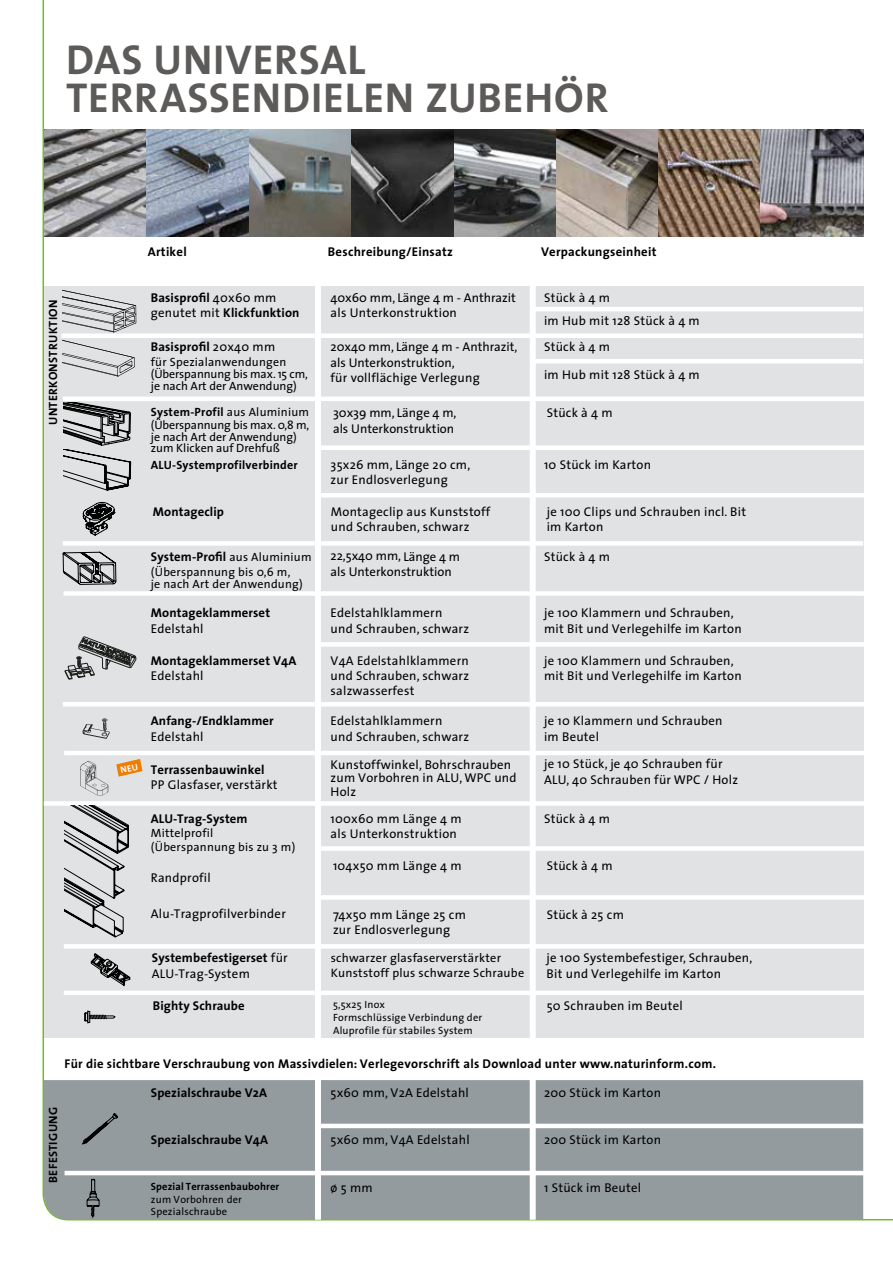
<style>
.page{position:relative;width:893px;height:1263px;background:#fff}
.page>*{position:absolute;margin:0;border:0;box-sizing:border-box;transform-origin:0 0}
.t1{font:700 42px/37.5px "The Sans";letter-spacing:.02em;color:#5d5b5a}
.t2{font:12.75px/15.3px "The Sans";letter-spacing:.02em;color:#000}
.t3{font:700 12.75px/15.3px "The Sans";letter-spacing:.01em;color:#000}
.t4{font:12.75px/15.3px "The Sans";color:#000}
.t5{font:12.3px/14.7px "The Sans";letter-spacing:.02em;color:#000}
.t6{font:12px/12px "The Sans";color:#000}
.t7{font:12px/14.4px "The Sans";letter-spacing:.02em;color:#000}
.t8{font:700 12px "The Sans";letter-spacing:.02em;color:#000}
.t9{font:10.5px/12.6px "The Sans";letter-spacing:.02em;color:#000}
.t10{font:700 10.5px "The Sans";letter-spacing:.01em;color:#000}
.s1{font-weight:400}
.s2{font-weight:700}
.s3{font-weight:400;font-size:12px}
</style>
<div class="page">
<div style="left:44px;top:804px;width:819px;height:234px;background:#e0e2e3"></div>
<div style="left:44px;top:1080px;width:819px;height:140px;background:#949b9f"></div>
<div style="left:44px;top:286px;width:819px;height:517px;background:#e0e2e3"></div>
<div style="left:315px;top:273px;width:6px;height:947px;background:#fff"></div>
<div style="left:530px;top:273px;width:6px;height:947px;background:#fff"></div>
<hr style="left:532px;top:359px;width:331px;height:4px;background:#fff">
<hr style="left:532px;top:307px;width:331px;height:4px;background:#fff">
<div style="left:61px;top:333px;width:802px;height:5px;background:#fff"></div>
<hr style="left:63px;top:397px;width:802px;height:4px;background:#fff">
<div style="left:63px;top:541px;width:800px;height:5px;background:#fff"></div>
<hr style="left:63px;top:702px;width:802px;height:4px;background:#fff">
<hr style="left:64px;top:944px;width:806px;height:4px;background:#fff">
<hr style="left:65px;top:1171px;width:800px;height:4px;background:#fff">
<div style="left:64px;top:990px;width:806px;height:5px;background:#fff"></div>
<div style="left:318px;top:445px;width:552px;height:5px;background:#fff"></div>
<hr style="left:318px;top:493px;width:552px;height:4px;background:#fff">
<div style="left:318px;top:642px;width:549px;height:5px;background:#fff"></div>
<div style="left:318px;top:846px;width:552px;height:5px;background:#fff"></div>
<div style="left:318px;top:895px;width:549px;height:5px;background:#fff"></div>
<hr style="left:318px;top:1124px;width:549px;height:4px;background:#fff">
<img style="left:44px;top:129px;width:820px;height:107px">
<div style="left:64px;top:591px;width:800px;height:5px;background:#fff"></div>
<svg style="left:63px;top:552px;width:53px;height:33px"></svg>
<div style="left:44px;top:801px;width:823px;height:5px;background:#fff"></div>
<svg style="left:63px;top:402px;width:68px;height:88px"></svg>
<svg style="left:65px;top:636px;width:72px;height:43px"></svg>
<svg style="left:62px;top:290px;width:75px;height:87px"></svg>
<svg style="left:91px;top:953px;width:39px;height:33px"></svg>
<svg style="left:83px;top:718px;width:27px;height:21px"></svg>
<svg style="left:83px;top:502px;width:32px;height:33px"></svg>
<svg style="left:75px;top:1179px;width:54px;height:41px;background:#8a9194"></svg>
<svg style="left:82px;top:1113px;width:51px;height:36px;background:#878d91"></svg>
<svg style="left:65px;top:806px;width:64px;height:131px"></svg>
<svg style="left:84px;top:1011px;width:31px;height:12px"></svg>
<hr style="left:64px;top:751px;width:811px;height:4px;background:#fff">
<svg style="left:80px;top:761px;width:28px;height:35px"></svg>
<hr style="left:892px;top:78px;width:1px;height:1009px;background:#dfe0df">
<svg style="left:116px;top:759px;width:26px;height:18px"></svg>
<h1 class="t1" style="left:66px;top:40px;width:544px">DAS UNIVERSAL<br>TERRASSENDIELEN ZUBEHÖR</h1>
<p class="t3" style="left:148px;top:244px;width:40px">Artikel</p>
<p class="t3" style="left:328px;top:244px;width:126px">Beschreibung/Einsatz</p>
<p class="t3" style="left:541px;top:244px;width:117px">Verpackungseinheit</p>
<p class="t8" style="left:43px;top:425px;width:127px;rotate:-90deg">UNTERKONSTRUKTION</p>
<p class="t3" style="left:151px;top:290px;width:150px">Basisprofil <span class="s1">40x60 mm genutet mit</span> Klickfunktion</p>
<p class="t3" style="left:151px;top:339px;width:126px">Basisprofil <span class="s1">20x40 mm</span></p>
<p class="t6" style="left:151px;top:355px;width:159px">für Spezialanwendungen (Überspannung bis max. 15 cm, je nach Art der Anwendung)</p>
<p class="t6" style="left:151px;top:404px;width:160px;line-height:13.5px"><span class="s2">System-Profil</span> aus Aluminium (Überspannung bis max. 0,8 m,</p>
<p class="t6" style="left:151px;top:431px;width:147px;line-height:10.5px">je nach Art der Anwendung) zum Klicken auf Drehfuß</p>
<p class="t8" style="left:151px;top:455px;width:149px">ALU-Systemprofilverbinder</p>
<p class="t3" style="left:153px;top:504px;width:73px">Montageclip</p>
<p class="t3" style="left:151px;top:549px;width:162px">System-Profil <span class="s3">aus Aluminium</span></p>
<p class="t7" style="left:151px;top:565px;width:153px;line-height:12px">(Überspannung bis 0,6 m, je nach Art der Anwendung)</p>
<p class="t3" style="left:151px;top:605px;width:121px">Montageklammerset</p>
<p class="t2" style="left:151px;top:620px;width:54px">Edelstahl</p>
<p class="t3" style="left:151px;top:652px;width:147px">Montageklammerset V4A</p>
<p class="t2" style="left:151px;top:668px;width:54px">Edelstahl</p>
<p class="t3" style="left:151px;top:713px;width:124px">Anfang-/Endklammer</p>
<p class="t2" style="left:151px;top:728px;width:54px">Edelstahl</p>
<p class="t3" style="left:151px;top:761px;width:115px">Terrassenbauwinkel</p>
<p class="t2" style="left:151px;top:777px;width:128px">PP Glasfaser, verstärkt</p>
<p class="t3" style="left:151px;top:810px;width:98px">ALU-Trag-System</p>
<p class="t7" style="left:151px;top:825px;width:146px">Mittelprofil (Überspannung bis zu 3 m)</p>
<p class="t2" style="left:151px;top:870px;width:61px">Randprofil</p>
<p class="t2" style="left:151px;top:906px;width:137px">Alu-Tragprofilverbinder</p>
<p class="t3" style="left:152px;top:950px;width:137px">Systembefestigerset <span class="s1">für<br>ALU-Trag-System</span></p>
<p class="t3" style="left:153px;top:998px;width:93px">Bighty Schraube</p>
<p class="t2" style="left:331px;top:290px;width:187px">40x60 mm, Länge 4 m - Anthrazit als Unterkonstruktion</p>
<p class="t4" style="left:331px;top:339px;width:188px">20x40 mm, Länge 4 m - Anthrazit, als Unterkonstruktion,<br>für vollflächige Verlegung</p>
<p class="t4" style="left:333px;top:405px;width:125px">30x39 mm, Länge 4 m, als Unterkonstruktion</p>
<p class="t2" style="left:331px;top:456px;width:141px">35x26 mm, Länge 20 cm, zur Endlosverlegung</p>
<p class="t2" style="left:331px;top:503px;width:161px">Montageclip aus Kunststoff und Schrauben, schwarz</p>
<p class="t2" style="left:544px;top:286px;width:157px;line-height:23.1px">Stück à 4 m<br>im Hub mit 128 Stück à 4 m</p>
<p class="t2" style="left:544px;top:333px;width:157px;line-height:27.9px">Stück à 4 m<br>im Hub mit 128 Stück à 4 m</p>
<p class="t2" style="left:547px;top:405px;width:67px">Stück à 4 m</p>
<p class="t2" style="left:544px;top:456px;width:108px">10 Stück im Karton</p>
<p class="t2" style="left:547px;top:503px;width:201px">je 100 Clips und Schrauben incl. Bit im Karton</p>
<p class="t4" style="left:331px;top:547px;width:131px">22,5x40 mm, Länge 4 m</p>
<p class="t2" style="left:544px;top:549px;width:67px">Stück à 4 m</p>
<p class="t4" style="left:331px;top:564px;width:123px">als Unterkonstruktion</p>
<p class="t2" style="left:331px;top:605px;width:140px">Edelstahlklammern<br>und Schrauben, schwarz</p>
<p class="t2" style="left:331px;top:652px;width:140px;text-align:justify">V4A Edelstahlklammern und Schrauben, schwarz salzwasserfest</p>
<p class="t2" style="left:331px;top:713px;width:140px">Edelstahlklammern<br>und Schrauben, schwarz</p>
<p class="t2" style="left:331px;top:757px;width:188px;line-height:13.5px">Kunstoffwinkel, Bohrschrauben zum Vorbohren in ALU, WPC und<br>Holz</p>
<p class="t2" style="left:331px;top:810px;width:133px">100x60 mm Länge 4 m als Unterkonstruktion</p>
<p class="t2" style="left:333px;top:858px;width:130px">104x50 mm Länge 4 m</p>
<p class="t2" style="left:333px;top:907px;width:134px">74x50 mm Länge 25 cm zur Endlosverlegung</p>
<p class="t5" style="left:331px;top:950px;width:195px">schwarzer glasfaserverstärkter<br>Kunststoff plus schwarze Schraube</p>
<p class="t9" style="left:333px;top:998px;width:151px">5,5x25 Inox<br>Formschlüssige Verbindung der<br>Aluprofile für stabiles System</p>
<p class="t2" style="left:544px;top:605px;width:199px">je 100 Klammern und Schrauben, mit Bit und Verlegehilfe im Karton</p>
<p class="t2" style="left:544px;top:652px;width:199px">je 100 Klammern und Schrauben, mit Bit und Verlegehilfe im Karton</p>
<p class="t2" style="left:544px;top:713px;width:180px">je 10 Klammern und Schrauben im Beutel</p>
<p class="t2" style="left:544px;top:756px;width:196px">je 10 Stück, je 40 Schrauben für<br>ALU, 40 Schrauben für WPC / Holz</p>
<p class="t2" style="left:544px;top:810px;width:67px">Stück à 4 m</p>
<p class="t2" style="left:547px;top:858px;width:67px">Stück à 4 m</p>
<p class="t2" style="left:547px;top:907px;width:79px">Stück à 25 cm</p>
<p class="t2" style="left:547px;top:950px;width:207px">je 100 Systembefestiger, Schrauben,<br>Bit und Verlegehilfe im Karton</p>
<p class="t2" style="left:547px;top:998px;width:138px">50 Schrauben im Beutel</p>
<p class="t8" style="left:43px;top:1183px;width:78px;rotate:-90deg">BEFESTIGUNG</p>
<p class="t3" style="left:65px;top:1055px;width:653px">Für die sichtbare Verschraubung von Massivdielen: Verlegevorschrift als Download unter www.naturinform.com.</p>
<p class="t3" style="left:151px;top:1085px;width:118px">Spezialschraube V2A</p>
<p class="t3" style="left:151px;top:1132px;width:119px">Spezialschraube V4A</p>
<p class="t10" style="left:151px;top:1177px;width:130px">Spezial Terrassenbaubohrer</p>
<p class="t9" style="left:151px;top:1192px;width:93px">zum Vorbohren der<br>Spezialschraube</p>
<p class="t2" style="left:331px;top:1085px;width:140px">5x60 mm, V2A Edelstahl</p>
<p class="t2" style="left:331px;top:1132px;width:141px">5x60 mm, V4A Edelstahl</p>
<p class="t2" style="left:331px;top:1179px;width:44px">ø 5 mm</p>
<p class="t2" style="left:544px;top:1085px;width:118px">200 Stück im Karton</p>
<p class="t2" style="left:544px;top:1132px;width:118px">200 Stück im Karton</p>
<p class="t2" style="left:544px;top:1179px;width:99px">1 Stück im Beutel</p>
</div>
